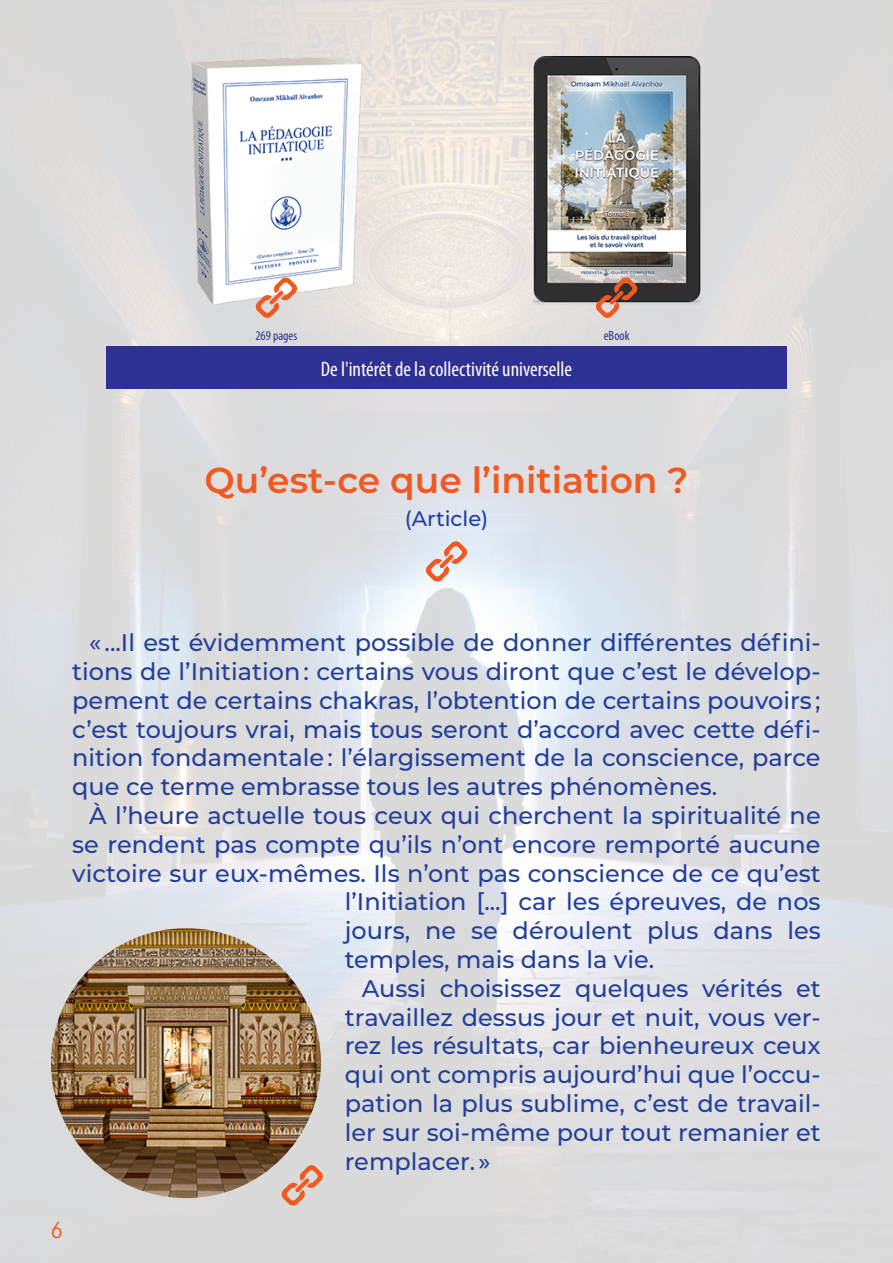
<style>
.page{position:relative;width:893px;height:1263px;background:#fff}
.page>*{position:absolute;margin:0;border:0;box-sizing:border-box;transform-origin:0 0}
.Produit_Titre{font:600 36px "Montserrat";color:#f15921}
.Produit_texte{font:500 24px/28.8px "Montserrat";color:#223f99;text-align:justify}
.t1{font:condensed 21.9px "ITC Avant Garde Std";color:#f15921}
.Produit_Slogan{font:condensed 21px "Myriad Pro";color:#fff}
.Articles_Infos{font:500 21px "Montserrat";color:#223f99}
.Produit_Infos{font:condensed 13.5px "Myriad Pro";color:#2e3092}
.Produit_Infos-2{font:condensed 13.35px "Myriad Pro";color:#2e3092}
</style>
<div class="page">
<img style="left:0;top:0;width:893px;height:1263px">
<div style="left:106px;top:346px;width:681px;height:43px;background:#2e3092"></div>
<img style="left:191px;top:57px;width:170px;height:248px">
<svg style="left:255px;top:277px;width:43px;height:41px"></svg>
<img style="left:533px;top:57px;width:167px;height:248px">
<svg style="left:595px;top:277px;width:43px;height:41px;background:#a97d6d"></svg>
<svg style="left:425px;top:541px;width:43px;height:41px;background:#e9c4ba"></svg>
<img style="left:51px;top:928px;width:270px;height:270px;border-radius:135px">
<svg style="left:281px;top:1165px;width:42px;height:41px;background:#e0b4a4"></svg>
<p class="Produit_Infos-2" style="left:255px;top:328px;width:43px">269 pages</p>
<p class="Produit_Infos" style="left:604px;top:328px;width:27px">eBook</p>
<p class="Produit_Slogan" style="left:321px;top:356px;width:253px">De l'intérêt de la collectivité universelle</p>
<p class="Produit_Titre" style="left:205px;top:454px;width:485px">Qu’est-ce que l’initiation ?</p>
<p class="Articles_Infos" style="left:405px;top:504px;width:85px">(Article)</p>
<p class="Produit_texte" style="left:72px;top:627px;width:750px;text-indent:17px">« ...Il est évidemment possible de donner différentes défini&shy;tions de l’Initiation : certains vous diront que c’est le dévelop&shy;pement de certains chakras, l’obtention de certains pouvoirs ; c’est toujours vrai, mais tous seront d’accord avec cette défi&shy;nition fondamentale : l’élargissement de la conscience, parce que ce terme embrasse tous les autres phénomènes.</p>
<p class="Produit_texte" style="left:89px;top:800px;width:733px">À l’heure actuelle tous ceux qui cherchent la spiritualité ne</p>
<p class="Produit_texte" style="left:72px;top:829px;width:750px">se rendent pas compte qu’ils n’ont encore remporté aucune</p>
<p class="Produit_texte" style="left:72px;top:858px;width:750px">victoire sur eux-mêmes. Ils n’ont pas conscience de ce qu’est</p>
<p class="Produit_texte" style="left:345px;top:886px;width:477px">l’Initiation [...] car les épreuves, de nos</p>
<p class="Produit_texte" style="left:345px;top:915px;width:477px">jours, ne se déroulent plus dans les</p>
<p class="Produit_texte" style="left:345px;top:944px;width:311px">temples, mais dans la vie.</p>
<p class="Produit_texte" style="left:345px;top:973px;width:477px;text-indent:17px">Aussi choisissez quelques vérités et travaillez dessus jour et nuit, vous ver&shy;rez les résultats, car bienheureux ceux qui ont compris aujourd’hui que l’occu&shy;pation la plus sublime, c’est de travail&shy;ler sur soi-même pour tout remanier et remplacer. »</p>
<p class="t1" style="left:51px;top:1216px;width:13px">6</p>
</div>
